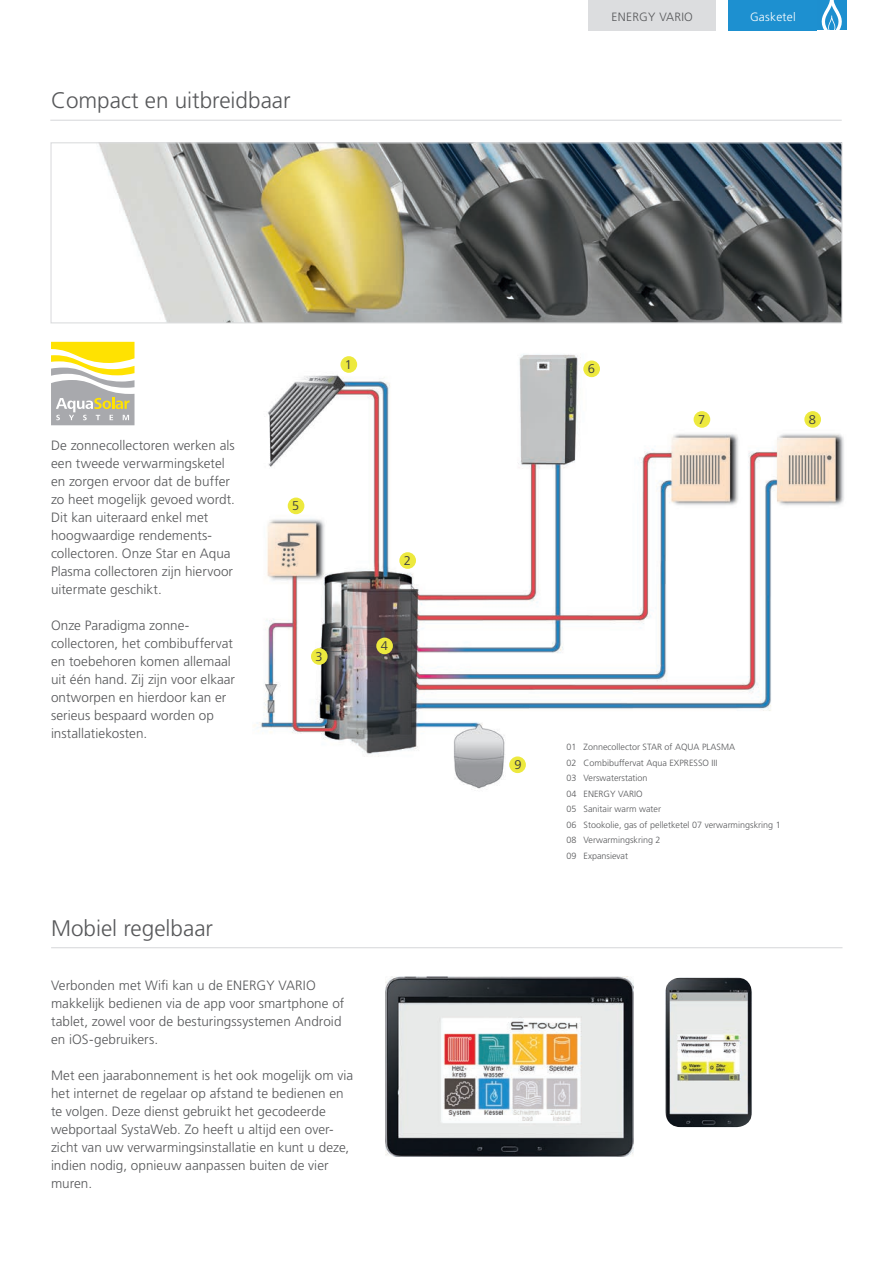
<style>
.page{position:relative;width:893px;height:1263px;background:#fff}
.page>*{position:absolute;margin:0;border:0;box-sizing:border-box;transform-origin:0 0}
.t1{font:300 22.5px "Frutiger LT Std";color:#57585a}
.t2{font:300 13.5px/18px "Frutiger LT Std";letter-spacing:.005em;color:#57585a}
.t3{font:13.2px "Frutiger Next LTW1 G";color:#404142}
.t4{font:300 12px "Frutiger LT Std";letter-spacing:.02em;color:#57585a}
.t5{font:300 12px "Frutiger LT Std";letter-spacing:.02em;color:#fff}
.t6{font:300 9px/15.5px "Frutiger LT Std";color:#57585a}
</style>
<div class="page">
<svg style="left:51px;top:342px;width:84px;height:83px"></svg>
<img style="left:386px;top:976px;width:247px;height:180px">
<img style="left:665px;top:977px;width:87px;height:150px">
<img style="left:253px;top:354px;width:591px;height:435px">
<div style="left:340px;top:356px;width:17px;height:17px;background:#ede93e;border-radius:50%"></div>
<div style="left:311px;top:648px;width:17px;height:17px;background:#ede93e;border-radius:50%"></div>
<div style="left:376px;top:638px;width:17px;height:16px;background:#ede93e;border-radius:50%"></div>
<div style="left:288px;top:498px;width:16px;height:16px;background:#ede93e;border-radius:50%"></div>
<div style="left:583px;top:360px;width:17px;height:17px;background:#ede93e;border-radius:50%"></div>
<div style="left:694px;top:411px;width:16px;height:17px;background:#ede93e;border-radius:50%"></div>
<div style="left:804px;top:411px;width:17px;height:17px;background:#ede93e;border-radius:50%"></div>
<div style="left:509px;top:756px;width:17px;height:17px;background:#ede93e;border-radius:50%"></div>
<div style="left:399px;top:552px;width:17px;height:17px;background:#ede93e;border-radius:50%"></div>
<hr style="left:50px;top:120px;width:792px;height:1px;background:#dcdddf">
<hr style="left:51px;top:947px;width:791px;height:1px;background:#dcdddf">
<div style="left:588px;top:0;width:128px;height:30px;background:#dcdddf"></div>
<div style="left:729px;top:0;width:88px;height:30px;background:#1d90d0"></div>
<div style="left:817px;top:0;width:30px;height:30px;background:#1d8fcf"></div>
<svg style="left:821px;top:0;width:21px;height:30px"></svg>
<img style="left:99px;top:144px;width:741px;height:177px">
<div style="left:50px;top:142px;width:792px;height:181px;border:1px solid #dcdddf"></div>
<h1 class="t1" style="left:51px;top:88px;width:241px">Compact en uitbreidbaar</h1>
<p class="t2" style="left:51px;top:437px;width:186px">De zonnecollectoren werken als een tweede verwarmingsketel en zorgen ervoor dat de buffer zo heet mogelijk gevoed wordt.<br>Dit kan uiteraard enkel met hoogwaardige rendements&shy;collectoren. Onze Star en Aqua<br>Plasma collectoren zijn hiervoor uitermate geschikt.</p>
<p class="t2" style="left:51px;top:617px;width:186px">Onze Paradigma zonne&shy;collectoren, het combibuffervat en toebehoren komen allemaal uit één hand. Zij zijn voor elkaar ontworpen en hierdoor kan er serieus bespaard worden op installatiekosten.</p>
<p class="t3" style="left:345px;top:357px;width:9px">1</p>
<p class="t3" style="left:292px;top:498px;width:9px">5</p>
<p class="t3" style="left:315px;top:649px;width:9px">3</p>
<p class="t3" style="left:404px;top:553px;width:9px">2</p>
<p class="t3" style="left:381px;top:638px;width:9px">4</p>
<h1 class="t1" style="left:51px;top:916px;width:164px">Mobiel regelbaar</h1>
<p class="t2" style="left:51px;top:977px;width:295px">Verbonden met Wifi kan u de ENERGY VARIO makkelijk bedienen via de app voor smartphone of tablet, zowel voor de besturingssystemen Android en iOS-gebruikers.</p>
<p class="t2" style="left:51px;top:1067px;width:304px">Met een jaarabonnement is het ook mogelijk om via het internet de regelaar op afstand te bedienen en te volgen. Deze dienst gebruikt het gecodeerde webportaal SystaWeb. Zo heeft u altijd een over&shy;zicht van uw verwarmingsinstallatie en kunt u deze, indien nodig, opnieuw aanpassen buiten de vier muren.</p>
<p class="t4" style="left:612px;top:10px;width:83px">ENERGY VARIO</p>
<p class="t5" style="left:750px;top:10px;width:47px">Gasketel</p>
<p class="t3" style="left:588px;top:361px;width:9px">6</p>
<p class="t3" style="left:698px;top:412px;width:9px">7</p>
<p class="t3" style="left:809px;top:412px;width:9px">8</p>
<p class="t3" style="left:514px;top:757px;width:9px">9</p>
<p class="t6" style="left:567px;top:740px;width:216px">01 Zonnecollector STAR of AQUA PLASMA<br>02 Combibuffervat Aqua EXPRESSO III<br>03 Verswaterstation<br>04 ENERGY VARIO<br>05 Sanitair warm water<br>06 Stookolie, gas of pelletketel 07 verwarmingskring 1<br>08 Verwarmingskring 2<br>09 Expansievat</p>
</div>
